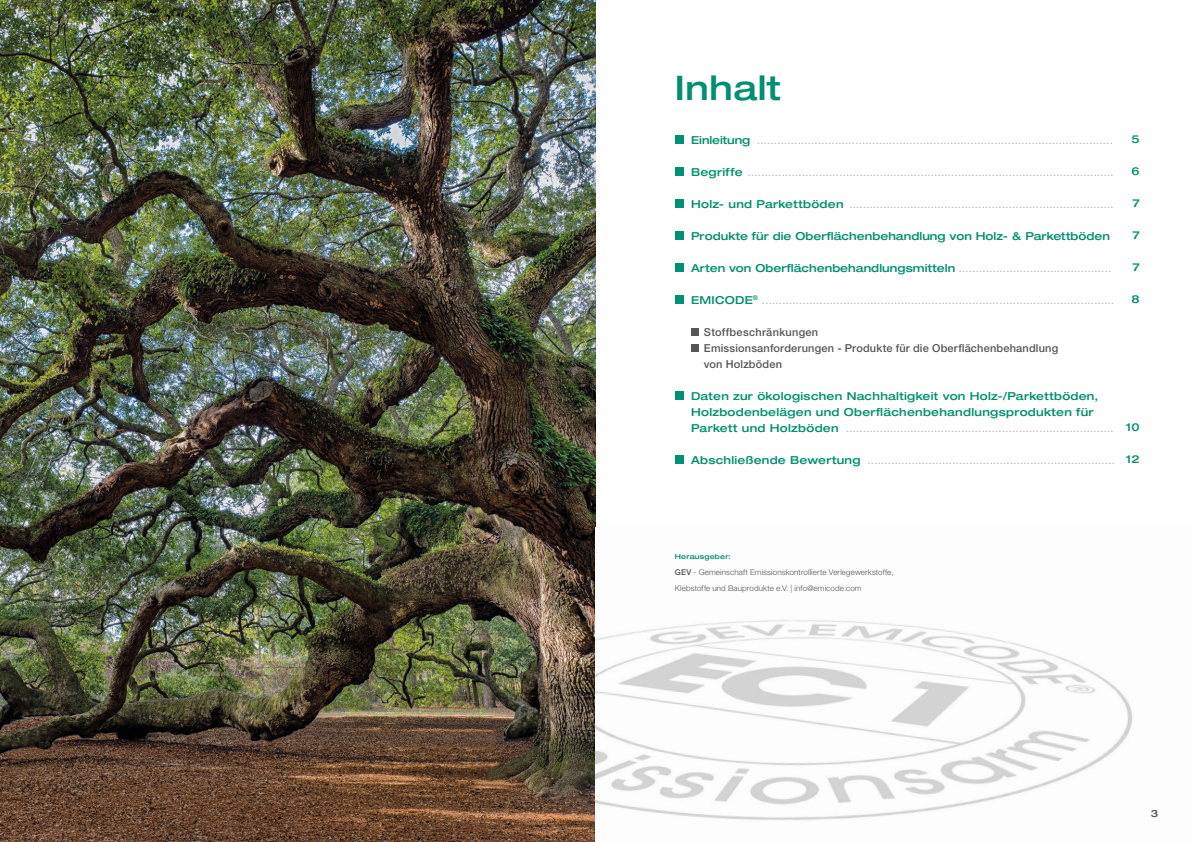
<style>
.page{position:relative;width:1191px;height:842px;background:#fff}
.page>*{position:absolute;margin:0;border:0;box-sizing:border-box;transform-origin:0 0}
.t1{font:500 expanded 33.8px "Helvetica Neue LT Pro";letter-spacing:.02em;color:#008f71}
.t2{font:500 expanded 11px/16px "Helvetica Neue LT Pro";letter-spacing:.02em;color:#008f71}
.t3{font:500 11px/16px "Helvetica Neue LT Pro";letter-spacing:.015em;color:#575756}
.t4{font:500 expanded 10px "Helvetica Neue LT Pro";color:#575756}
.t5{font:500 8.6px "Helvetica Neue LT Pro";color:#b3b2b2}
.t6{font:300 8px/16px "Helvetica Neue LT Pro";letter-spacing:.015em;color:#575756}
.t7{font:500 expanded 7px "Helvetica Neue LT Pro";letter-spacing:.02em;color:#008f71}
.s1{font-stretch:expanded;font-size:11px;color:#008f71}
.s2{font-weight:500}
</style>
<div class="page">
<div style="left:675px;top:135px;width:8px;height:9px;background:#008f71"></div>
<div style="left:675px;top:167px;width:8px;height:9px;background:#008f71"></div>
<div style="left:675px;top:199px;width:8px;height:9px;background:#008f71"></div>
<div style="left:675px;top:231px;width:8px;height:9px;background:#008f71"></div>
<div style="left:675px;top:263px;width:8px;height:9px;background:#008f71"></div>
<div style="left:675px;top:295px;width:8px;height:9px;background:#008f71"></div>
<div style="left:691px;top:328px;width:8px;height:8px;background:#575756"></div>
<div style="left:691px;top:344px;width:8px;height:8px;background:#575756"></div>
<div style="left:675px;top:391px;width:8px;height:9px;background:#008f71"></div>
<div style="left:675px;top:455px;width:8px;height:9px;background:#008f71"></div>
<img style="left:0;top:0;width:595px;height:842px">
<img style="left:595px;top:620px;width:538px;height:201px">
<h1 class="t1" style="left:675px;top:66px;width:108px">Inhalt</h1>
<p class="t5" style="left:691px;top:136px;width:423px"><span class="s1">Einleitung</span> .........................................................................................................</p>
<p class="t5" style="left:691px;top:168px;width:424px"><span class="s1">Begriffe</span> ............................................................................................................</p>
<p class="t5" style="left:691px;top:200px;width:424px"><span class="s1">Holz- und Parkettböden</span> ..............................................................................</p>
<p class="t2" style="left:691px;top:228px;width:420px">Produkte für die Oberflächenbehandlung von Holz- &amp; Parkettböden</p>
<p class="t5" style="left:691px;top:264px;width:421px"><span class="s1">Arten von Oberflächenbehandlungsmitteln</span> .............................................</p>
<p class="t5" style="left:691px;top:296px;width:424px"><span class="s1">EMICODE</span><sup>®</sup> ........................................................................................................</p>
<p class="t3" style="left:704px;top:324px;width:356px">Stoffbeschränkungen<br>Emissionsanforderungen - Produkte für die Oberflächenbehandlung von Holzböden</p>
<p class="t2" style="left:691px;top:388px;width:409px">Daten zur ökologischen Nachhaltigkeit von Holz-/Parkettböden,<br>Holzbodenbelägen und Oberflächenbehandlungsprodukten für</p>
<p class="t5" style="left:691px;top:424px;width:424px"><span class="s1">Parkett und Holzböden</span> ...............................................................................</p>
<p class="t5" style="left:691px;top:456px;width:425px"><span class="s1">Abschließende Bewertung</span> .........................................................................</p>
<p class="t2" style="left:1131px;top:131px;width:10px">5</p>
<p class="t2" style="left:1131px;top:163px;width:10px">6</p>
<p class="t2" style="left:1132px;top:195px;width:9px">7</p>
<p class="t2" style="left:1132px;top:227px;width:9px">7</p>
<p class="t2" style="left:1132px;top:259px;width:9px">7</p>
<p class="t2" style="left:1131px;top:291px;width:10px">8</p>
<p class="t2" style="left:1125px;top:419px;width:15px">10</p>
<p class="t2" style="left:1125px;top:451px;width:15px">12</p>
<p class="t7" style="left:675px;top:552px;width:58px">Herausgeber:</p>
<p class="t6" style="left:675px;top:564px;width:220px"><span class="s2">GEV</span> - Gemeinschaft Emissionskontrollierte Verlegewerkstoffe,<br>Klebstoffe und Bauprodukte e.V. | info@emicode.com</p>
<p class="t4" style="left:1151px;top:807px;width:9px">3</p>
</div>
